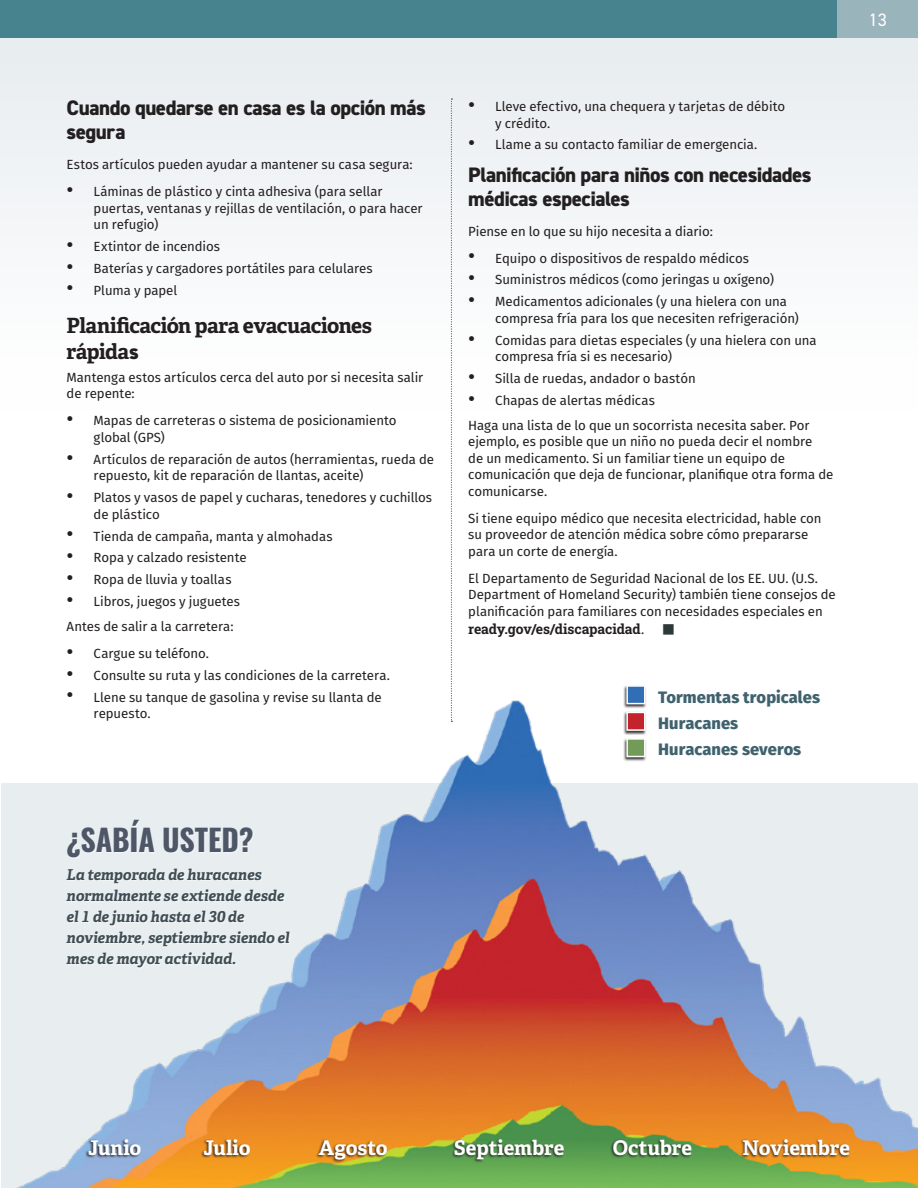
<style>
.page{position:relative;width:918px;height:1188px;background:#fff}
.page>*{position:absolute;margin:0;border:0;box-sizing:border-box;transform-origin:0 0}
.t1{font:700 30px "Oswald";letter-spacing:-.005em;color:#4e5767}
.t2{font:800 21px/24px "DIN2014";letter-spacing:-.02em;color:#231f20}
.t3{font:700 21px/25.2px "Adelle";letter-spacing:-.03em;color:#231f20}
.t4{font:700 20.25px "Adelle";letter-spacing:-.005em;color:#fff}
.t5{font:18px "DIN2014";color:#fff}
.t6{font:800 16.5px/26.2px "Fira Sans";letter-spacing:.005em;color:#3f626e}
.t7{font:italic 700 15px/21px "Adelle";letter-spacing:-.01em;color:#3f4d54}
.t8{font:700 13.8px "Roboto Slab";letter-spacing:-.01em;color:#231f20}
.t9{font:13.35px/16.5px "Fira Sans";letter-spacing:-.005em;color:#231f20}
.s1{font-size:21.75px}
.s2{font-family:"DIN2014";font-weight:800}
.s3{font-family:"Fira Sans";font-weight:400;font-size:13.35px}
.s4{color:#2d3839}
</style>
<div class="page">
<div style="left:0;top:0;width:918px;height:410px;background:#f4f6f8"></div>
<img style="left:1px;top:693px;width:917px;height:495px">
<div style="left:623px;top:685px;width:24px;height:24px;background:#231f20;opacity:.9"></div>
<div style="left:626px;top:685px;width:20px;height:19px;background:#306fb6;border:2px solid #fff"></div>
<div style="left:623px;top:711px;width:24px;height:24px;background:#231f20;opacity:.9"></div>
<div style="left:626px;top:712px;width:20px;height:19px;background:#c3232c;border:2px solid #fff"></div>
<div style="left:623px;top:738px;width:24px;height:24px;background:#231f20;opacity:.9"></div>
<div style="left:626px;top:738px;width:20px;height:19px;background:#729a59;border:2px solid #fff"></div>
<div style="left:85px;top:1139px;width:766px;height:25px;background:#231f20;opacity:.9"></div>
<svg style="left:451px;top:99px;width:1px;height:623px"></svg>
<div style="left:68px;top:821px;width:223px;height:147px;background:#e8edf0"></div>
<div style="left:0;top:0;width:918px;height:38px;background:#47838e"></div>
<div style="left:837px;top:0;width:81px;height:38px;background:#9ab4bc"></div>
<h3 class="t2" style="left:67px;top:96px;width:361px">Cuando quedarse en casa es la opción más segura</h3>
<p class="t9" style="left:67px;top:156px;width:348px">Estos artículos pueden ayudar a mantener su casa segura:</p>
<p class="t9" style="left:94px;top:183px;width:331px;text-indent:-27px"><span class="s1">•</span> Láminas de plástico y cinta adhesiva (para sellar puertas, ventanas y rejillas de ventilación, o para hacer un refugio)</p>
<p class="t9" style="left:67px;top:238px;width:155px"><span class="s1">•</span> Extintor de incendios</p>
<p class="t9" style="left:67px;top:260px;width:307px"><span class="s1">•</span> Baterías y cargadores portátiles para celulares</p>
<p class="t9" style="left:67px;top:281px;width:112px"><span class="s1">•</span> Pluma y papel</p>
<h2 class="t3" style="left:67px;top:313px;width:307px">Planificación para evacuaciones rápida<span class="s2">s</span></h2>
<p class="t9" style="left:67px;top:369px;width:358px">Mantenga estos artículos cerca del auto por si necesita salir de repente:</p>
<p class="t9" style="left:94px;top:412px;width:304px;text-indent:-27px"><span class="s1">•</span> Mapas de carreteras o sistema de posicionamiento global (GPS)</p>
<p class="t9" style="left:94px;top:451px;width:342px;text-indent:-27px"><span class="s1">•</span> Artículos de reparación de autos (herramientas, rueda de repuesto, kit de reparación de llantas, aceite)</p>
<p class="t9" style="left:94px;top:489px;width:340px;text-indent:-27px"><span class="s1">•</span> Platos y vasos de papel y cucharas, tenedores y cuchillos de plástico</p>
<p class="t9" style="left:67px;top:527px;width:268px"><span class="s1">•</span> Tienda de campaña, manta y almohadas</p>
<p class="t9" style="left:67px;top:549px;width:181px"><span class="s1">•</span> Ropa y calzado resistente</p>
<p class="t9" style="left:67px;top:571px;width:166px"><span class="s1">•</span> Ropa de lluvia y toallas</p>
<p class="t9" style="left:67px;top:593px;width:175px"><span class="s1">•</span> Libros, juegos y juguetes</p>
<p class="t9" style="left:67px;top:618px;width:168px">Antes de salir a la carretera:</p>
<p class="t9" style="left:67px;top:645px;width:144px"><span class="s1">•</span> Cargue su teléfono.</p>
<p class="t9" style="left:67px;top:667px;width:325px"><span class="s1">•</span> Consulte su ruta y las condiciones de la carretera.</p>
<p class="t9" style="left:94px;top:688px;width:290px;text-indent:-27px"><span class="s1">•</span> Llene su tanque de gasolina y revise su llanta de repuesto.</p>
<h1 class="t1" style="left:67px;top:824px;width:188px">¿SABÍA USTED?</h1>
<p class="t7" style="left:67px;top:864px;width:225px">La temporada de huracanes normalmente se extiende desde el 1 de junio hasta el 30 de noviembre, septiembre siendo el mes de mayor actividad.</p>
<p class="t9" style="left:495px;top:98px;width:291px;text-indent:-27px"><span class="s1">•</span> Lleve efectivo, una chequera y tarjetas de débito y crédito.</p>
<p class="t9" style="left:468px;top:136px;width:291px"><span class="s1">•</span> Llame a su contacto familiar de emergencia.</p>
<h3 class="t2" style="left:468px;top:162px;width:345px">Planificación para niños con necesidades médicas especiales</h3>
<p class="t9" style="left:468px;top:222px;width:246px">Piense en lo que su hijo necesita a diario:</p>
<p class="t9" style="left:468px;top:249px;width:282px"><span class="s1">•</span> Equipo o dispositivos de respaldo médicos</p>
<p class="t9" style="left:468px;top:271px;width:307px"><span class="s1">•</span> Suministros médicos (como jeringas u oxígeno)</p>
<p class="t9" style="left:495px;top:293px;width:305px;text-indent:-27px"><span class="s1">•</span> Medicamentos adicionales (y una hielera con una compresa fría para los que necesiten refrigeración)</p>
<p class="t9" style="left:495px;top:332px;width:323px;text-indent:-27px"><span class="s1">•</span> Comidas para dietas especiales (y una hielera con una compresa fría si es necesario)</p>
<p class="t9" style="left:468px;top:370px;width:229px"><span class="s1">•</span> Silla de ruedas, andador o bastón</p>
<p class="t9" style="left:468px;top:392px;width:188px"><span class="s1">•</span> Chapas de alertas médicas</p>
<p class="t9" style="left:468px;top:416px;width:367px">Haga una lista de lo que un socorrista necesita saber. Por ejemplo, es posible que un niño no pueda decir el nombre<br>de un medicamento. Si un familiar tiene un equipo de comunicación que deja de funcionar, planifique otra forma de comunicarse.</p>
<p class="t9" style="left:468px;top:509px;width:355px">Si tiene equipo médico que necesita electricidad, hable con su proveedor de atención médica sobre cómo prepararse para un corte de energía.</p>
<p class="t9" style="left:468px;top:569px;width:369px">El Departamento de Seguridad Nacional de los EE. UU. (U.S.<br>Department of Homeland Security) también tiene consejos de planificación para familiares con necesidades especiales en</p>
<p class="t8" style="left:468px;top:620px;width:209px">ready.gov/es/discapacidad<span class="s3">.</span> <span class="s4">■</span></p>
<p class="t6" style="left:658px;top:682px;width:163px">Tormentas tropicales<br>Huracanes<br>Huracanes severos</p>
<h3 class="t5" style="left:869px;top:8px;width:19px">13</h3>
<h3 class="t4" style="left:88px;top:1134px;width:55px">Junio</h3>
<h3 class="t4" style="left:204px;top:1134px;width:49px">Julio</h3>
<h3 class="t4" style="left:319px;top:1134px;width:70px">Agosto</h3>
<h3 class="t4" style="left:454px;top:1134px;width:112px">Septiembre</h3>
<h3 class="t4" style="left:613px;top:1134px;width:81px">Octubre</h3>
<h3 class="t4" style="left:742px;top:1134px;width:109px">Noviembre</h3>
</div>
